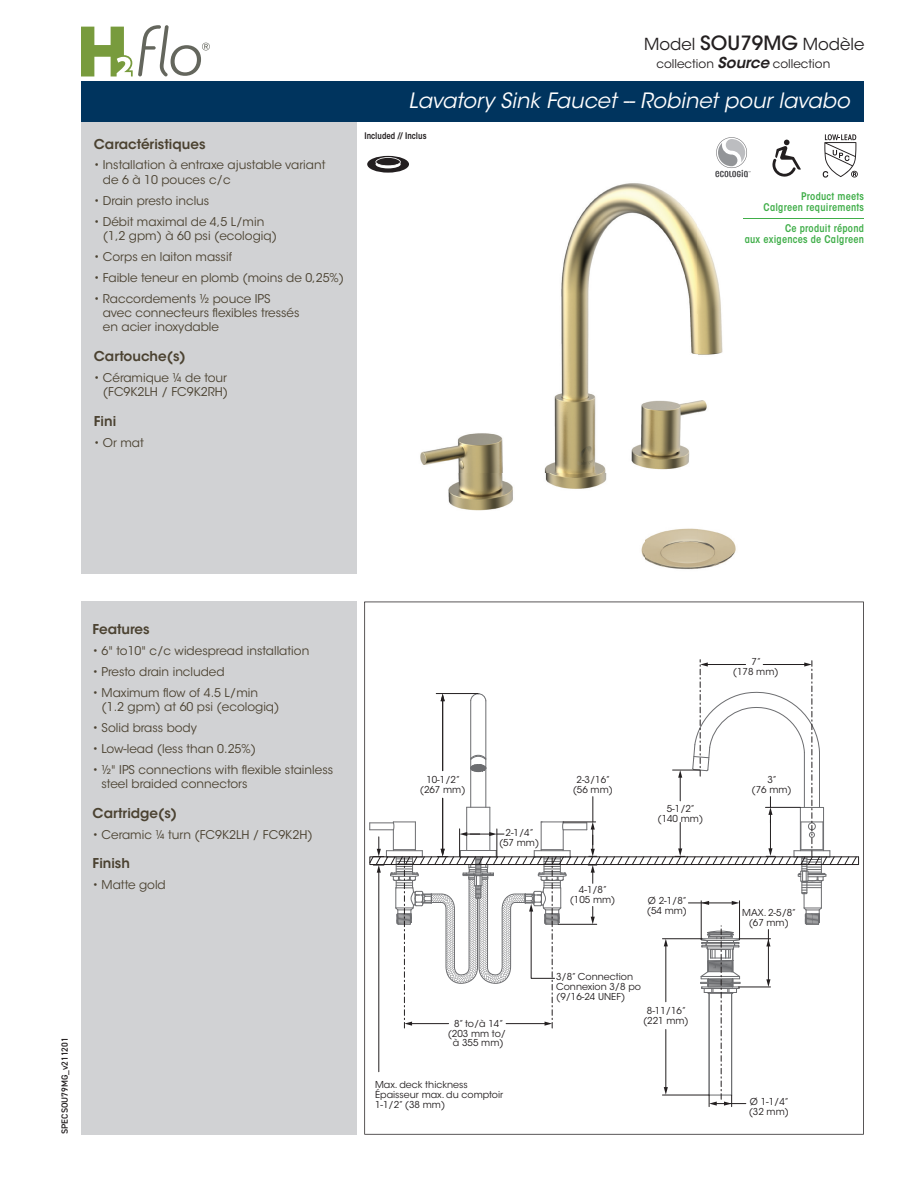
<style>
.page{position:relative;width:918px;height:1188px;background:#fff}
.page>*{position:absolute;margin:0;border:0;box-sizing:border-box;transform-origin:0 0}
.t1{font:italic 21px "ITC Avant Garde Std";color:#fff}
.t2{font:16.5px "ITC Avant Garde Std";color:#231f20}
.t3{font:600 13.5px "ITC Avant Garde Std";color:#4b4231}
.t4{font:12px/14.4px "ITC Avant Garde Std";color:#4b4231}
.t5{font:12px "ITC Avant Garde Std";color:#231f20}
.t6{font:600 condensed 10.5px/11.2px "ITC Avant Garde Std";letter-spacing:.02em;color:#40ae49;text-align:right}
.t7{font:9.45px/9.9px "ITC Avant Garde Std";color:#231f20;text-align:center}
.t8{font:600 9px "DIN2014";color:#231f20}
.t9{font:600 condensed 9px "ITC Avant Garde Std";color:#231f20}
.s1{font-weight:500;font-size:19.5px}
.s2{font-weight:600;font-style:italic;font-size:15px}
</style>
<div class="page">
<div style="left:81px;top:81px;width:275px;height:492px;background:#d1d2d4"></div>
<div style="left:81px;top:602px;width:275px;height:533px;background:#d1d2d4"></div>
<div style="left:81px;top:81px;width:783px;height:41px;background:#00345e"></div>
<svg style="left:364px;top:602px;width:500px;height:533px"></svg>
<img style="left:388px;top:155px;width:360px;height:415px">
<hr style="left:744px;top:218px;width:120px;height:1px;background:#40ae49">
<svg style="left:772px;top:140px;width:29px;height:37px"></svg>
<svg style="left:367px;top:156px;width:42px;height:17px"></svg>
<svg style="left:823px;top:134px;width:35px;height:44px"></svg>
<svg style="left:715px;top:137px;width:36px;height:40px"></svg>
<svg style="left:81px;top:25px;width:129px;height:51px"></svg>
<p class="t3" style="left:94px;top:135px;width:113px">Caractéristiques</p>
<p class="t4" style="left:103px;top:158px;width:224px;text-indent:-9px">• Installation à entraxe ajustable variant de 6 à 10 pouces c/c</p>
<p class="t4" style="left:94px;top:193px;width:117px">• Drain presto inclus</p>
<p class="t4" style="left:103px;top:214px;width:176px;text-indent:-9px">• Débit maximal de 4,5 L/min (1,2 gpm) à 60 psi (ecologiq)</p>
<p class="t4" style="left:94px;top:249px;width:140px">• Corps en laiton massif</p>
<p class="t4" style="left:94px;top:270px;width:252px">• Faible teneur en plomb (moins de 0,25%)</p>
<p class="t4" style="left:103px;top:291px;width:198px;text-indent:-9px">• Raccordements ½ pouce IPS avec connecteurs exibles tressés en acier inoxydable</p>
<p class="t3" style="left:94px;top:347px;width:93px">Cartouche(s)</p>
<p class="t4" style="left:94px;top:370px;width:136px;text-align:right">• Céramique ¼ de tour (FC9K2LH / FC9K2RH)</p>
<p class="t3" style="left:94px;top:412px;width:24px">Fini</p>
<p class="t4" style="left:94px;top:435px;width:51px">• Or mat</p>
<h2 class="t2" style="left:644px;top:34px;width:222px">Model <span class="s1">SOU79MG</span> Modèle</h2>
<p class="t5" style="left:657px;top:56px;width:175px">collection <span class="s2">Source</span> collection</p>
<h1 class="t1" style="left:408px;top:88px;width:443px">Lavatory Sink Faucet -- Robinet pour lavabo</h1>
<p class="t9" style="left:364px;top:130px;width:64px">Included // Inclus</p>
<p class="t6" style="left:764px;top:190px;width:102px">Product meets<br>Calgreen requirements</p>
<p class="t6" style="left:745px;top:222px;width:121px">Ce produit répond<br>aux exigences de Calgreen</p>
<p class="t3" style="left:93px;top:621px;width:59px">Features</p>
<p class="t4" style="left:93px;top:644px;width:218px">• 6" to10" c/c widespread installation</p>
<p class="t4" style="left:93px;top:665px;width:134px">• Presto drain included</p>
<p class="t4" style="left:102px;top:686px;width:179px;text-indent:-9px">• Maximum ow of 4.5 L/min (1.2 gpm) at 60 psi (ecologiq)</p>
<p class="t4" style="left:93px;top:721px;width:106px">• Solid brass body</p>
<p class="t4" style="left:93px;top:742px;width:165px">• Low-lead (less than 0.25%)</p>
<p class="t4" style="left:102px;top:763px;width:233px;text-indent:-9px">• ½" IPS connections with exible stainless steel braided connectors</p>
<p class="t3" style="left:93px;top:804px;width:86px">Cartridge(s)</p>
<p class="t4" style="left:93px;top:827px;width:222px">• Ceramic ¼ turn (FC9K2LH / FC9K2H)</p>
<p class="t3" style="left:93px;top:855px;width:39px">Finish</p>
<p class="t4" style="left:93px;top:878px;width:75px">• Matte gold</p>
<p class="t8" style="left:59px;top:1134px;width:98px;rotate:-90deg">SPECSOU79MG_v211201</p>
<p class="t7" style="left:733px;top:657px;width:47px">7”<br>(178 mm)</p>
<p class="t7" style="left:420px;top:775px;width:47px">10-1/2” (267 mm)</p>
<p class="t7" style="left:573px;top:775px;width:42px">2-3/16” (56 mm)</p>
<p class="t7" style="left:752px;top:775px;width:42px">3”<br>(76 mm)</p>
<p class="t7" style="left:658px;top:804px;width:47px">5-1/2” (140 mm)</p>
<p class="t7" style="left:499px;top:828px;width:42px">2-1/4” (57 mm)</p>
<p class="t7" style="left:570px;top:885px;width:47px">4-1/8” (105 mm)</p>
<p class="t7" style="left:647px;top:896px;width:42px;text-align:left">Ø 2-1/8” (54 mm)</p>
<p class="t7" style="left:448px;top:1018px;width:60px">8” to/à 14” (203 mm to/ à 355 mm)</p>
<p class="t7" style="left:375px;top:1080px;width:130px;text-align:left">Max. deck thickness<br>Épaisseur max. du comptoir<br>1-1/2” (38 mm)</p>
<p class="t7" style="left:556px;top:972px;width:86px;text-align:left">3/8” Connection<br>Connexion 3/8 po (9/16-24 UNEF)</p>
<p class="t7" style="left:643px;top:1006px;width:47px">8-11/16” (221 mm)</p>
<p class="t7" style="left:742px;top:908px;width:56px">MAX. 2-5/8” (67 mm)</p>
<p class="t7" style="left:749px;top:1097px;width:42px;text-align:left">Ø 1-1/4” (32 mm)</p>
</div>
